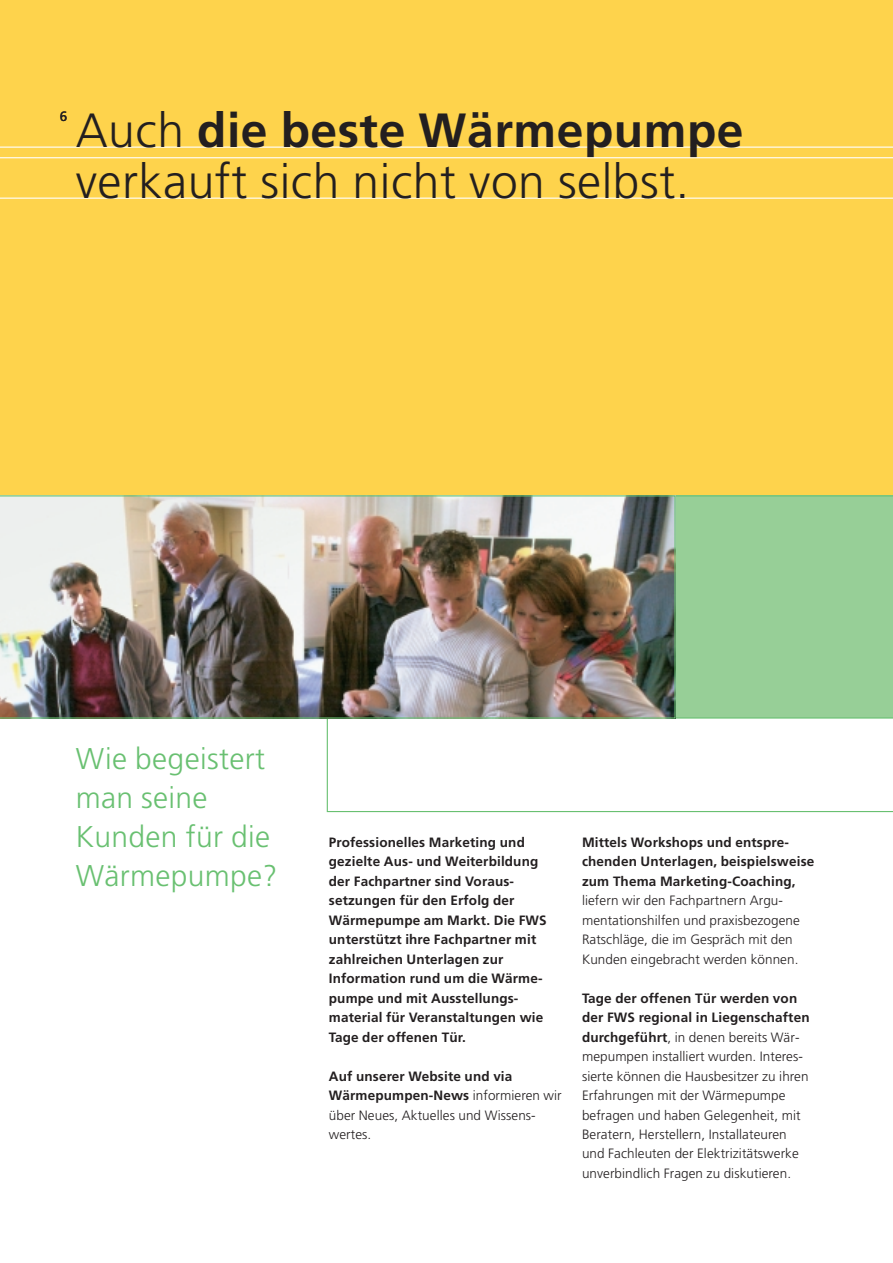
<style>
.page{position:relative;width:893px;height:1263px;background:#fff}
.page>*{position:absolute;margin:0;border:0;box-sizing:border-box;transform-origin:0 0}
.t1{font:300 48px/51px "Frutiger";letter-spacing:.01em;color:#231f20}
.t2{font:300 30px/39px "Frutiger";letter-spacing:.01em;color:#69c071}
.t3{font:300 13.5px/19.5px "Frutiger";letter-spacing:.005em;color:#231f20}
.t4{font:700 13.5px/19.5px "Frutiger";letter-spacing:.01em;color:#231f20}
.t5{font:13.5px "Frutiger";color:#231f20}
.s1{font-weight:700}
</style>
<div class="page">
<div style="left:0;top:0;width:892px;height:495px;background:#fed34c"></div>
<div style="left:675px;top:495px;width:217px;height:224px;background:#97cf97"></div>
<img style="left:0;top:495px;width:675px;height:224px">
<hr style="left:0;top:157px;width:892px;height:1px;background:#fff">
<hr style="left:0;top:147px;width:892px;height:1px;background:#fff">
<hr style="left:0;top:198px;width:892px;height:1px;background:#fff">
<p class="t5" style="left:60px;top:111px;width:9px">6</p>
<h1 class="t1" style="left:76px;top:108px;width:669px">Auch <span class="s1">die beste Wärmepumpe </span>verkauft sich nicht von selbst.</h1>
<h2 class="t2" style="left:76px;top:741px;width:203px">Wie begeistert man seine<br>Kunden für die<br>Wärmepumpe?</h2>
<p class="t4" style="left:329px;top:834px;width:219px">Professionelles Marketing und gezielte Aus- und Weiterbildung der Fachpartner sind Voraus&shy;setzungen für den Erfolg der<br>Wärmepumpe am Markt. Die FWS unterstützt ihre Fachpartner mit zahlreichen Unterlagen zur<br>Information rund um die Wärme&shy;pumpe und mit Ausstellungs&shy;material für Veranstaltungen wie<br>Tage der offenen Tür.</p>
<p class="t3" style="left:329px;top:1067px;width:234px"><span class="s1">Auf unserer Website und via<br>Wärmepumpen-News</span> informieren wir über Neues, Aktuelles und Wissens&shy;wertes.</p>
<p class="t4" style="left:582px;top:834px;width:234px">Mittels Workshops und entspre&shy;chenden Unterlagen, beispielsweise zum Thema Marketing-Coaching,</p>
<p class="t3" style="left:582px;top:892px;width:219px">liefern wir den Fachpartnern Argu&shy;mentationshilfen und praxisbezogene Ratschläge, die im Gespräch mit den Kunden eingebracht werden können.</p>
<p class="t3" style="left:582px;top:989px;width:229px"><span class="s1">Tage der offenen Tür werden von der FWS regional in Liegenschaften durchgeführt</span>, in denen bereits Wär&shy;mepumpen installiert wurden. Interes&shy;sierte können die Hausbesitzer zu ihren Erfahrungen mit der Wärmepumpe befragen und haben Gelegenheit, mit Beratern, Herstellern, Installateuren und Fachleuten der Elektrizitätswerke unverbindlich Fragen zu diskutieren.</p>
</div>
